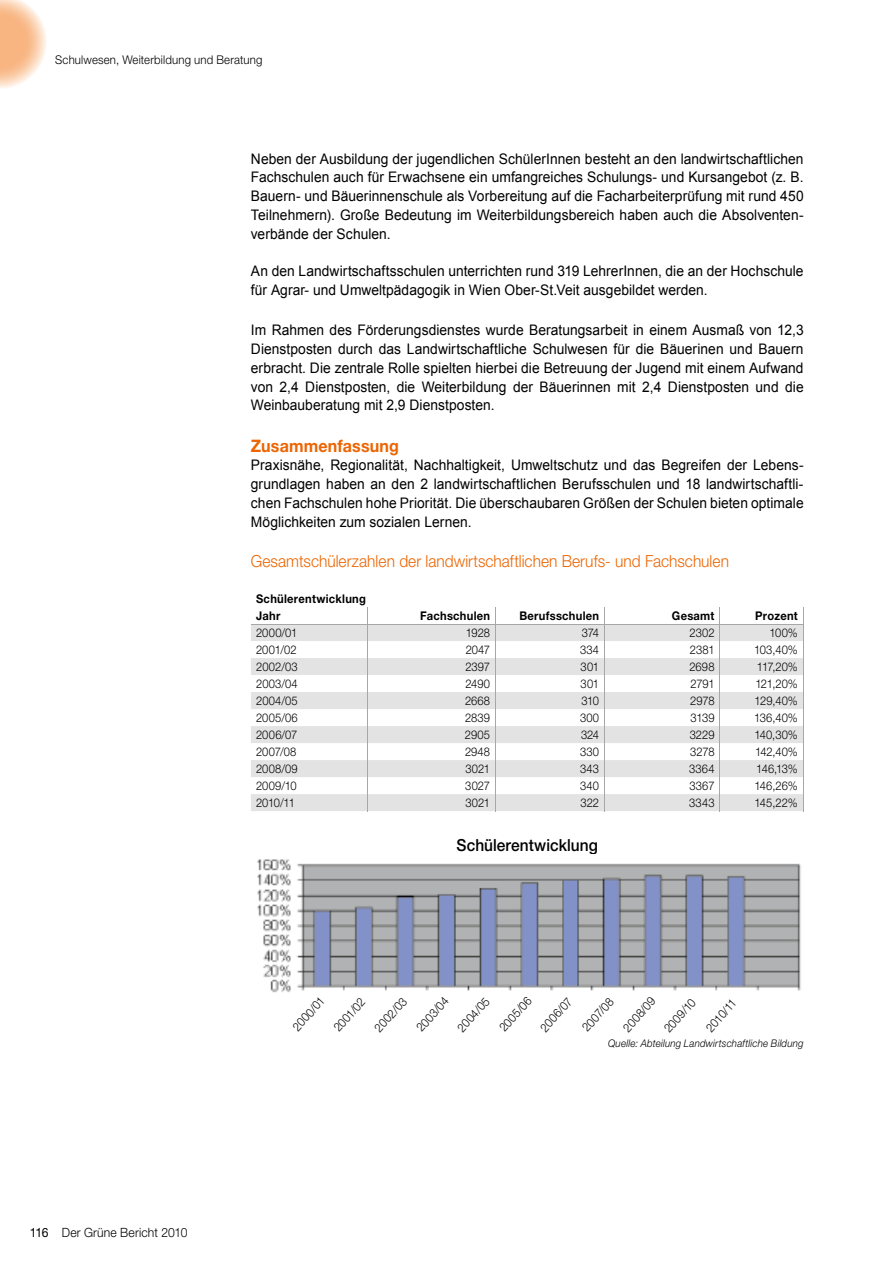
<style>
.page{position:relative;width:893px;height:1263px;background:#fff}
.page>*{position:absolute;margin:0;border:0;box-sizing:border-box;transform-origin:0 0}
.t1{font:700 17.25px "Helvetica Neue LT Pro";letter-spacing:.01em;color:#ec6502;scale:.93 1}
.t2{font:300 16.65px "Helvetica Neue LT Pro";letter-spacing:.005em;color:#ec6502;scale:.93 1}
.t3{font:500 16.65px "Helvetica Neue LT Pro";color:#000;scale:.93 1}
.t4{font:14.55px/18.8px "Arial";letter-spacing:.005em;color:#000;text-align:justify;scale:.95 1}
.t5{font:300 12.75px "Helvetica Neue LT Pro";letter-spacing:.015em;color:#000;scale:.95 1}
.t6{font:300 12px "Helvetica Neue LT Pro";letter-spacing:.01em;color:#000;scale:.93 1}
.t7{font:700 12px/16.8px "Helvetica Neue LT Pro";letter-spacing:.025em;color:#000;scale:.93 1}
.t8{font:300 12px "Helvetica Neue LT Pro";letter-spacing:.01em;color:#000;scale:.95 1}
.t9{font:italic 300 10.5px "Helvetica Neue LT Pro";letter-spacing:.02em;color:#000;scale:.93 1}
.s1{font-weight:400}
</style>
<div class="page">
<img style="left:0;top:0;width:46px;height:88px">
<svg style="left:251px;top:607px;width:553px;height:204px"></svg>
<hr style="left:251px;top:624px;width:116px;height:1px;background:#a7a7a8">
<hr style="left:367px;top:624px;width:128px;height:1px;background:#a7a7a8">
<hr style="left:495px;top:624px;width:109px;height:1px;background:#a7a7a8">
<hr style="left:604px;top:624px;width:116px;height:1px;background:#a7a7a8">
<hr style="left:720px;top:624px;width:83px;height:1px;background:#a7a7a8">
<img style="left:257px;top:859px;width:544px;height:134px">
<p class="t8" style="left:55px;top:52px;width:220px">Schulwesen, Weiterbildung und Beratung</p>
<p class="t4" style="left:251px;top:149px;width:583px">Neben der Ausbildung der jugendlichen SchülerInnen besteht an den landwirtschaftlichen Fachschulen auch für Erwachsene ein umfangreiches Schulungs- und Kursangebot (z. B.<br>Bauern- und Bäuerinnenschule als Vorbereitung auf die Facharbeiterprüfung mit rund 450<br>Teilnehmern). Große Bedeutung im Weiterbildungsbereich haben auch die Absolventen&shy;verbände der Schulen.</p>
<p class="t4" style="left:251px;top:262px;width:583px">An den Landwirtschaftsschulen unterrichten rund 319 LehrerInnen, die an der Hochschule für Agrar- und Umweltpädagogik in Wien Ober-St.Veit ausgebildet werden.</p>
<p class="t4" style="left:251px;top:321px;width:583px">Im Rahmen des Förderungsdienstes wurde Beratungsarbeit in einem Ausmaß von 12,3<br>Dienstposten durch das Landwirtschaftliche Schulwesen für die Bäuerinen und Bauern erbracht. Die zentrale Rolle spielten hierbei die Betreuung der Jugend mit einem Aufwand von 2,4 Dienstposten, die Weiterbildung der Bäuerinnen mit 2,4 Dienstposten und die Weinbauberatung mit 2,9 Dienstposten.</p>
<p class="t1" style="left:251px;top:435px;width:161px">Zusammenfassung</p>
<p class="t4" style="left:251px;top:456px;width:583px">Praxisnähe, Regionalität, Nachhaltigkeit, Umweltschutz und das Begreifen der Lebens&shy;grundlagen haben an den 2 landwirtschaftlichen Berufsschulen und 18 landwirtschaftli&shy;chen Fachschulen hohe Priorität. Die überschaubaren Größen der Schulen bieten optimale Möglichkeiten zum sozialen Lernen.</p>
<p class="t2" style="left:251px;top:551px;width:516px">Gesamtschülerzahlen der landwirtschaftlichen Berufs- und Fachschulen</p>
<p class="t7" style="left:256px;top:590px;width:120px">Schülerentwicklung<br>Jahr</p>
<p class="t7" style="left:420px;top:607px;width:77px">Fachschulen</p>
<p class="t7" style="left:519px;top:607px;width:87px">Berufsschulen</p>
<p class="t7" style="left:672px;top:607px;width:47px">Gesamt</p>
<p class="t7" style="left:755px;top:607px;width:47px">Prozent</p>
<p class="t6" style="left:256px;top:625px;width:46px">2000/01</p>
<p class="t6" style="left:466px;top:625px;width:27px">1928</p>
<p class="t6" style="left:582px;top:625px;width:20px">374</p>
<p class="t6" style="left:689px;top:625px;width:28px">2302</p>
<p class="t6" style="left:769px;top:625px;width:32px">100%</p>
<p class="t6" style="left:256px;top:642px;width:45px">2001/02</p>
<p class="t6" style="left:466px;top:642px;width:28px">2047</p>
<p class="t6" style="left:580px;top:642px;width:22px">334</p>
<p class="t6" style="left:690px;top:642px;width:28px">2381</p>
<p class="t6" style="left:754px;top:642px;width:48px">103,40%</p>
<p class="t6" style="left:256px;top:659px;width:46px">2002/03</p>
<p class="t6" style="left:465px;top:659px;width:28px">2397</p>
<p class="t6" style="left:581px;top:659px;width:21px">301</p>
<p class="t6" style="left:689px;top:659px;width:28px">2698</p>
<p class="t6" style="left:757px;top:659px;width:45px">117,20%</p>
<p class="t6" style="left:256px;top:676px;width:46px">2003/04</p>
<p class="t6" style="left:465px;top:676px;width:28px">2490</p>
<p class="t6" style="left:581px;top:676px;width:21px">301</p>
<p class="t6" style="left:690px;top:676px;width:27px">2791</p>
<p class="t6" style="left:755px;top:676px;width:47px">121,20%</p>
<p class="t6" style="left:256px;top:693px;width:46px">2004/05</p>
<p class="t6" style="left:465px;top:693px;width:29px">2668</p>
<p class="t6" style="left:581px;top:693px;width:21px">310</p>
<p class="t6" style="left:690px;top:693px;width:28px">2978</p>
<p class="t6" style="left:755px;top:693px;width:48px">129,40%</p>
<p class="t6" style="left:256px;top:710px;width:46px">2005/06</p>
<p class="t6" style="left:465px;top:710px;width:28px">2839</p>
<p class="t6" style="left:580px;top:710px;width:22px">300</p>
<p class="t6" style="left:690px;top:710px;width:27px">3139</p>
<p class="t6" style="left:754px;top:710px;width:48px">136,40%</p>
<p class="t6" style="left:256px;top:727px;width:46px">2006/07</p>
<p class="t6" style="left:465px;top:727px;width:29px">2905</p>
<p class="t6" style="left:581px;top:727px;width:21px">324</p>
<p class="t6" style="left:690px;top:727px;width:28px">3229</p>
<p class="t6" style="left:754px;top:727px;width:48px">140,30%</p>
<p class="t6" style="left:256px;top:744px;width:45px">2007/08</p>
<p class="t6" style="left:465px;top:744px;width:28px">2948</p>
<p class="t6" style="left:580px;top:744px;width:22px">330</p>
<p class="t6" style="left:690px;top:744px;width:28px">3278</p>
<p class="t6" style="left:755px;top:744px;width:47px">142,40%</p>
<p class="t6" style="left:256px;top:761px;width:46px">2008/09</p>
<p class="t6" style="left:465px;top:761px;width:28px">3021</p>
<p class="t6" style="left:580px;top:761px;width:22px">343</p>
<p class="t6" style="left:689px;top:761px;width:29px">3364</p>
<p class="t6" style="left:756px;top:761px;width:46px">146,13%</p>
<p class="t6" style="left:256px;top:778px;width:45px">2009/10</p>
<p class="t6" style="left:465px;top:778px;width:28px">3027</p>
<p class="t6" style="left:580px;top:778px;width:22px">340</p>
<p class="t6" style="left:690px;top:778px;width:28px">3367</p>
<p class="t6" style="left:754px;top:778px;width:48px">146,26%</p>
<p class="t6" style="left:256px;top:795px;width:43px">2010/11</p>
<p class="t6" style="left:465px;top:795px;width:28px">3021</p>
<p class="t6" style="left:580px;top:795px;width:22px">322</p>
<p class="t6" style="left:689px;top:795px;width:29px">3343</p>
<p class="t6" style="left:754px;top:795px;width:48px">145,22%</p>
<p class="t3" style="left:457px;top:835px;width:154px">Schülerentwicklung</p>
<p class="t6" style="left:289px;top:1024px;width:46px;rotate:-48deg">2000/01</p>
<p class="t6" style="left:330px;top:1025px;width:45px;rotate:-48deg">2001/02</p>
<p class="t6" style="left:371px;top:1025px;width:46px;rotate:-48deg">2002/03</p>
<p class="t6" style="left:413px;top:1024px;width:46px;rotate:-48deg">2003/04</p>
<p class="t6" style="left:454px;top:1025px;width:46px;rotate:-48deg">2004/05</p>
<p class="t6" style="left:496px;top:1024px;width:46px;rotate:-48deg">2005/06</p>
<p class="t6" style="left:537px;top:1025px;width:46px;rotate:-48deg">2006/07</p>
<p class="t6" style="left:579px;top:1024px;width:45px;rotate:-48deg">2007/08</p>
<p class="t6" style="left:620px;top:1025px;width:46px;rotate:-48deg">2008/09</p>
<p class="t6" style="left:661px;top:1025px;width:45px;rotate:-48deg">2009/10</p>
<p class="t6" style="left:703px;top:1025px;width:43px;rotate:-48deg">2010/11</p>
<p class="t5" style="left:30px;top:1225px;width:167px"><span class="s1">116</span> Der Grüne Bericht 2010</p>
<p class="t9" style="left:608px;top:1037px;width:212px">Quelle: Abteilung Landwirtschaftliche Bildung</p>
</div>
